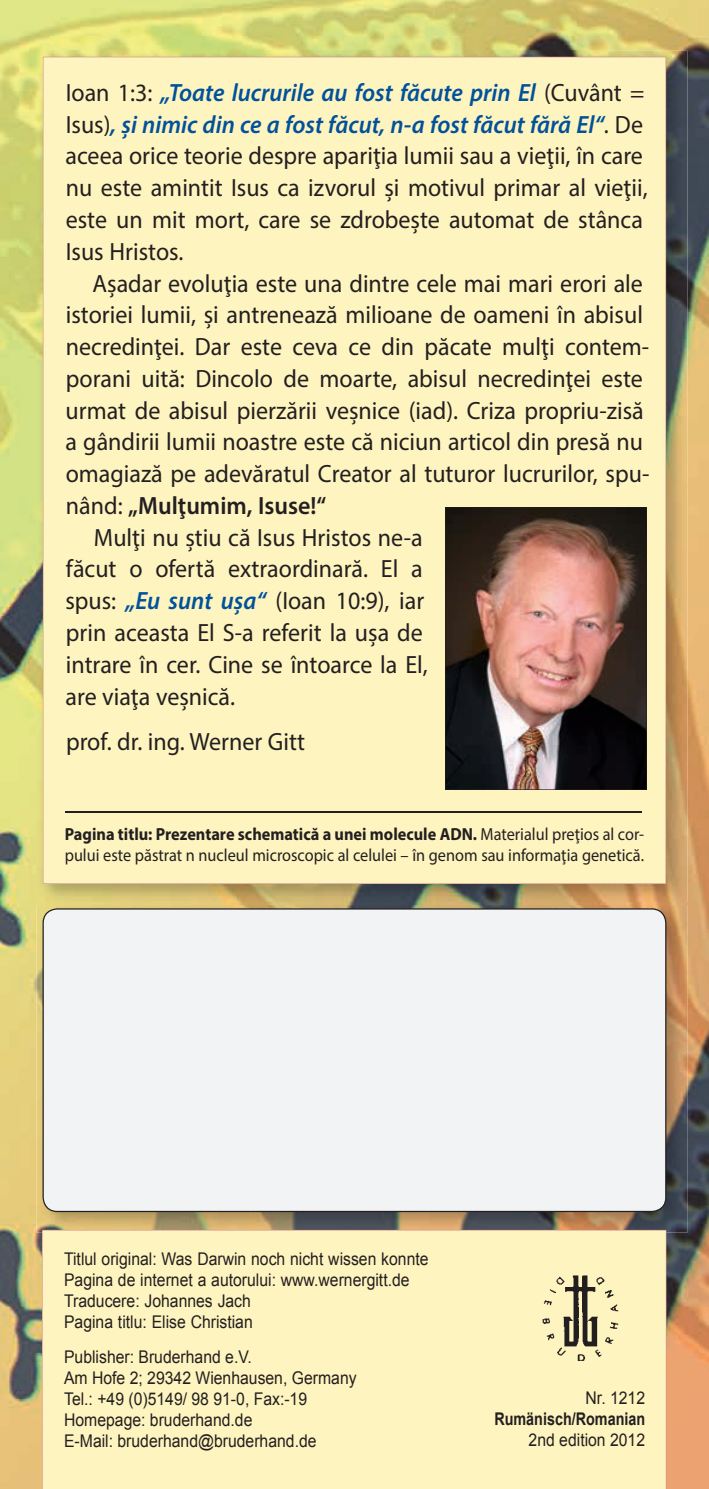
<style>
.page{position:relative;width:709px;height:1489px;background:#fff}
.page>*{position:absolute;margin:0;border:0;box-sizing:border-box;transform-origin:0 0}
.t1{font:25px/31.8px "Myriad Pro";color:#231f20;scale:.96 1}
.t2{font:600 25px "Myriad Pro";color:#231f20;scale:.96 1}
.t3{font:17.5px/21px "Arial";color:#231f20;scale:.9 1}
.t4{font:17.5px/21px "Myriad Pro";color:#231f20;scale:.93 1}
.t5{font:700 17.5px "Arial";color:#231f20;scale:.82 1}
.s1{font-weight:600;font-style:italic;color:#01519b}
.s2{font-weight:400}
.s3{font-weight:700}
</style>
<div class="page">
<img style="left:0;top:0;width:709px;height:1488px">
<img style="left:37px;top:904px;width:650px;height:328px">
<div style="left:42px;top:908px;width:624px;height:303px;background:#f2f3f4"></div>
<img style="left:37px;top:362px;width:569px;height:540px">
<img style="left:606px;top:51px;width:81px;height:851px">
<img style="left:37px;top:51px;width:570px;height:311px">
<img style="left:37px;top:902px;width:650px;height:2px">
<div style="left:43px;top:57px;width:623px;height:826px;background:#fef4bf"></div>
<div style="left:42px;top:1229px;width:624px;height:259px;background:#fef4bf"></div>
<img style="left:539px;top:1270px;width:82px;height:92px">
<hr style="left:65px;top:810px;width:576px;height:2px;background:#231f20">
<img style="left:445px;top:507px;width:201px;height:282px">
<p class="t1" style="left:65px;top:76px;width:608px">Ioan 1:3: <span class="s1">„Toate lucrurile au fost făcute prin El</span> (Cuvânt = Isus)<span class="s1">, și nimic din ce a fost făcut, n-a fost făcut fără El“</span>. De aceea orice teorie despre apariţia lumii sau a vieţii, în care nu este amintit Isus ca izvorul și motivul primar al vieţii, este un mit mort, care se zdrobește automat de stânca Isus Hristos.</p>
<p class="t1" style="left:93px;top:267px;width:574px">Așadar evoluţia este una dintre cele mai mari erori ale</p>
<p class="t1" style="left:66px;top:298px;width:602px">istoriei lumii, și antrenează milioane de oameni în abisul</p>
<p class="t1" style="left:66px;top:330px;width:609px">necredinţei. Dar este ceva ce din păcate mulţi contem-</p>
<p class="t1" style="left:66px;top:362px;width:602px">porani uită: Dincolo de moarte, abisul necredinţei este</p>
<p class="t1" style="left:66px;top:394px;width:603px">urmat de abisul pierzării veșnice (iad). Criza propriu-zisă</p>
<p class="t1" style="left:65px;top:425px;width:603px">a gândirii lumii noastre este că niciun articol din presă nu</p>
<p class="t1" style="left:66px;top:457px;width:609px">omagiază pe adevăratul Creator al tuturor lucrurilor, spu-</p>
<p class="t2" style="left:66px;top:489px;width:272px"><span class="s2">nând:</span> „Mulţumim, Isuse!“</p>
<p class="t1" style="left:94px;top:521px;width:344px">Mulţi nu știu că Isus Hristos ne-a</p>
<p class="t1" style="left:66px;top:552px;width:373px">făcut o ofertă extraordinară. El a</p>
<p class="t1" style="left:65px;top:584px;width:375px">spus: <span class="s1">„Eu sunt ușa“</span> (Ioan 10:9), iar</p>
<p class="t1" style="left:66px;top:616px;width:373px">prin aceasta El S-a referit la ușa de</p>
<p class="t1" style="left:66px;top:648px;width:378px">intrare în cer. Cine se întoarce la El,</p>
<p class="t1" style="left:65px;top:679px;width:178px">are viaţa veșnică.</p>
<p class="t1" style="left:66px;top:725px;width:250px">prof. dr. ing. Werner Gitt</p>
<p class="t4" style="left:65px;top:823px;width:624px"><span class="s3">Pagina titlu: Prezentare schematică a unei molecule ADN.</span> Materialul preţios al cor&shy;pului este păstrat n nucleul microscopic al celulei – în genom sau informaţia genetică.</p>
<p class="t3" style="left:64px;top:1247px;width:406px">Ti tlul ori gi nal: Was Darwin noch nicht wissen konnte Pa gina de in ter net a au to ru lui: www.wernergitt.de Tra du cere: Johannes Jach<br>Pagina titlu: Elise Christian</p>
<p class="t3" style="left:64px;top:1346px;width:326px">Publisher: Bruderhand e.V.<br>Am Hofe 2; 29342 Wienhausen, Germany<br>Tel.: +49 (0)5149/ 98 91-0, Fax:-19<br>Homepage: bruderhand.de<br>E-Mail: bruderhand@bruderhand.de</p>
<p class="t3" style="left:585px;top:1387px;width:68px">Nr. 1212</p>
<p class="t5" style="left:494px;top:1407px;width:185px">Rumänisch/Romanian</p>
<p class="t3" style="left:528px;top:1429px;width:131px">2nd edition 2012</p>
</div>
